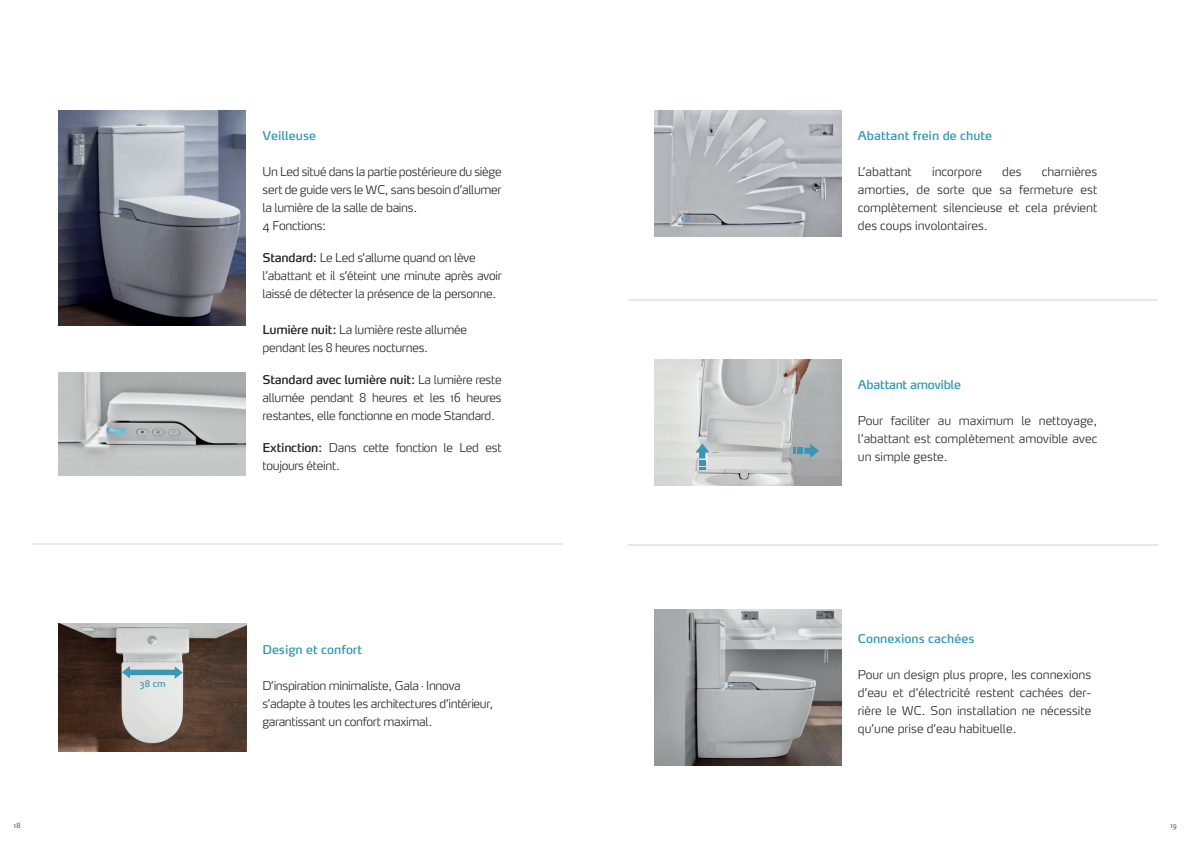
<style>
.page{position:relative;width:1191px;height:842px;background:#fff}
.page>*{position:absolute;margin:0;border:0;box-sizing:border-box;transform-origin:0 0}
.t1{font:300 expanded 12px/18px "Max OT";letter-spacing:-.025em;color:#231f20}
.t2{font:12px "Max OT";color:#2e97b4}
.t3{font:300 expanded 12px "Max OT";color:#231f20}
.t4{font:12px "Max OT";letter-spacing:-.025em;color:#2e97b4}
.t5{font:9px "Max OT";color:#3b96b1}
.t6{font:300 expanded 7px "Max OT";color:#231f20}
.s1{font-weight:400;font-stretch:normal}
</style>
<div class="page">
<img style="left:654px;top:609px;width:187px;height:156px">
<img style="left:59px;top:110px;width:187px;height:215px">
<img style="left:59px;top:373px;width:187px;height:103px">
<img style="left:59px;top:623px;width:187px;height:128px">
<svg style="left:122px;top:666px;width:61px;height:13px"></svg>
<img style="left:654px;top:359px;width:187px;height:126px">
<svg style="left:695px;top:443px;width:14px;height:27px"></svg>
<svg style="left:793px;top:444px;width:26px;height:14px"></svg>
<img style="left:654px;top:110px;width:187px;height:126px">
<hr style="left:33px;top:543px;width:529px;height:2px;background:#e6e7e9">
<hr style="left:628px;top:299px;width:529px;height:2px;background:#e6e7e9">
<hr style="left:628px;top:544px;width:529px;height:1px;background:#e6e7e9">
<p class="t5" style="left:139px;top:678px;width:28px">38 cm</p>
<p class="t2" style="left:263px;top:128px;width:55px">Veilleuse</p>
<p class="t1" style="left:263px;top:163px;width:240px">Un Led situé dans la partie postérieure du siège sert de guide vers le WC, sans besoin d’allumer la lumière de la salle de bains.<br>4 Fonctions:</p>
<p class="t1" style="left:263px;top:249px;width:241px"><span class="s1">Standard:</span> Le Led s’allume quand on lève l’abattant et il s’éteint une minute après avoir laissé de détecter la présence de la personne.</p>
<p class="t1" style="left:263px;top:321px;width:206px"><span class="s1">Lumière nuit:</span> La lumière reste allumée pendant les 8 heures nocturnes.</p>
<p class="t1" style="left:263px;top:371px;width:241px;text-align:justify"><span class="s1">Standard avec lumière nuit:</span> La lumière reste allumée pendant 8 heures et les 16 heures restantes, elle fonctionne en mode Standard.</p>
<p class="t1" style="left:263px;top:439px;width:241px"><span class="s1">Extinction:</span> Dans cette fonction le Led est toujours éteint.</p>
<p class="t2" style="left:262px;top:642px;width:101px">Design et confort</p>
<p class="t1" style="left:262px;top:677px;width:232px">D’inspiration minimaliste, Gala · Innova s’adapte à toutes les architectures d’intérieur, garantissant un confort maximal.</p>
<p class="t2" style="left:858px;top:128px;width:136px">Abattant frein de chute</p>
<p class="t3" style="left:858px;top:164px;width:55px">L’abattant</p>
<p class="t3" style="left:932px;top:164px;width:51px">incorpore</p>
<p class="t1" style="left:1002px;top:163px;width:21px">des</p>
<p class="t1" style="left:858px;top:163px;width:241px;text-align:justify;text-indent:184px">charnières amorties, de sorte que sa fermeture est complètement silencieuse et cela prévient des coups involontaires.</p>
<p class="t4" style="left:858px;top:377px;width:105px">Abattant amovible</p>
<p class="t1" style="left:858px;top:412px;width:241px;text-align:justify">Pour faciliter au maximum le nettoyage, l’abattant est complètement amovible avec un simple geste.</p>
<p class="t2" style="left:858px;top:631px;width:118px">Connexions cachées</p>
<p class="t1" style="left:858px;top:665px;width:235px;text-align:justify">Pour un design plus propre, les connexions d’eau et d’électricité restent cachées der&shy;rière le WC. Son installation ne nécessite qu’une prise d’eau habituelle.</p>
<p class="t6" style="left:14px;top:821px;width:8px">18</p>
<p class="t6" style="left:1170px;top:821px;width:7px">19</p>
</div>
